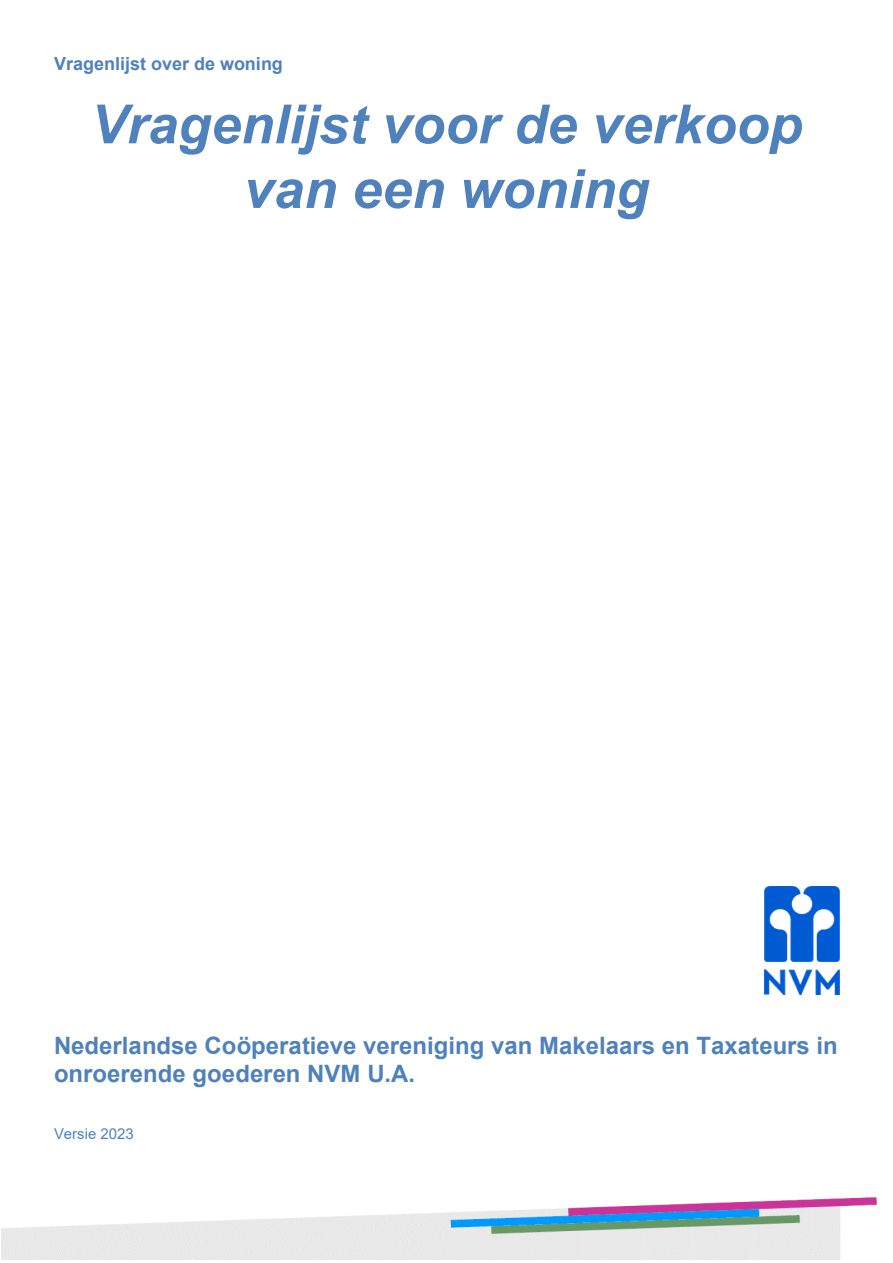
<style>
.page{position:relative;width:893px;height:1263px;background:#fff}
.page>*{position:absolute;margin:0;border:0;box-sizing:border-box;transform-origin:0 0}
.t1{font:italic 700 54px/64.7px "Arial";color:#4f81bd;text-align:center}
.t2{font:700 24px/28.7px "Arial";color:#4f81bd}
.t3{font:700 18px "Arial";color:#4f81bd}
.t4{font:15px "Arial";color:#4f81bd}
</style>
<div class="page">
<img style="left:2px;top:1197px;width:875px;height:62px">
<img style="left:764px;top:887px;width:75px;height:107px">
<p class="t3" style="left:54px;top:51px;width:230px">Vragenlijst over de woning</p>
<p class="t1" style="left:91px;top:94px;width:713px">Vragenlijst voor de verkoop van een woning</p>
<p class="t2" style="left:54px;top:1031px;width:785px">Nederlandse Coöperatieve vereniging van Makelaars en Taxateurs in onroerende goederen NVM U.A.</p>
<p class="t4" style="left:54px;top:1123px;width:81px">Versie 2023</p>
</div>
